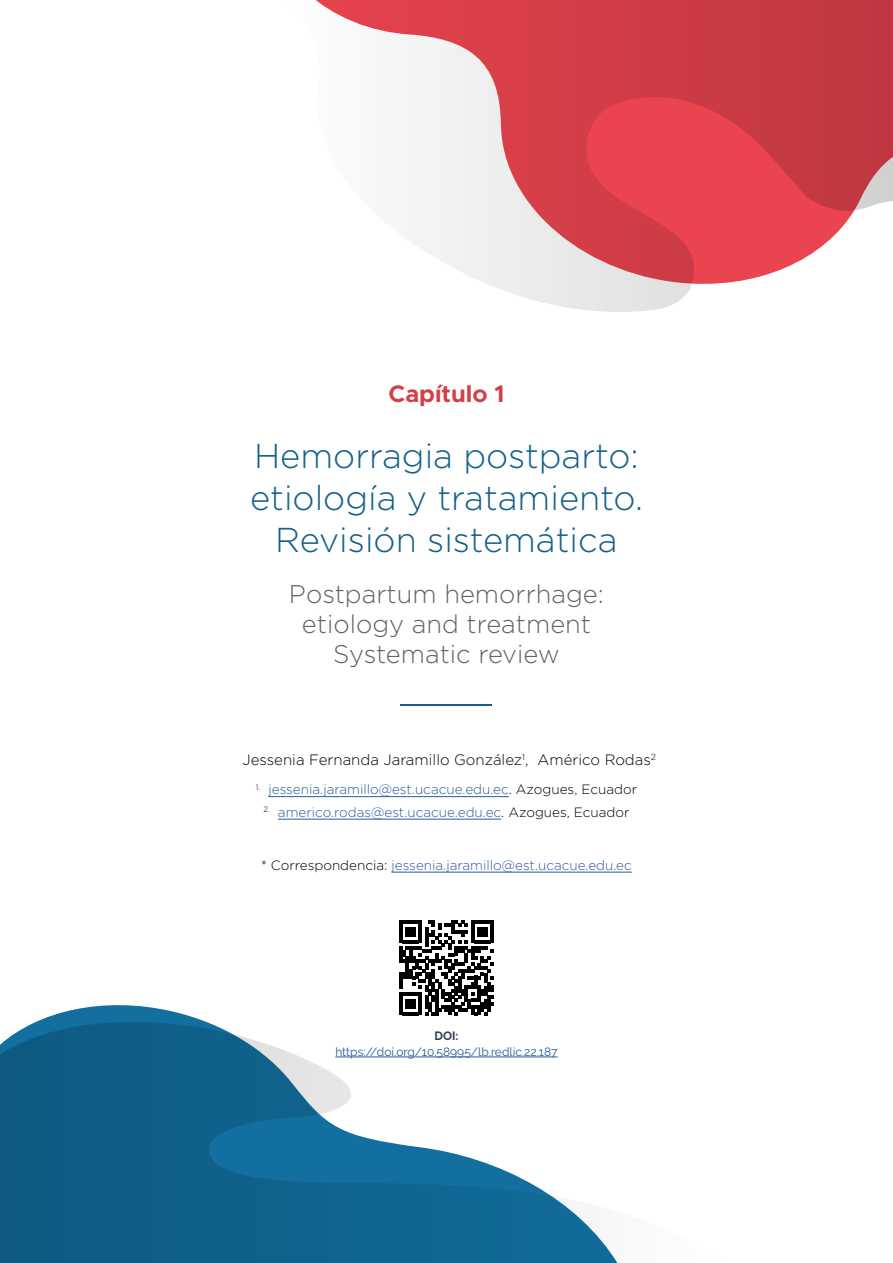
<style>
.page{position:relative;width:893px;height:1263px;background:#fff}
.page>*{position:absolute;margin:0;border:0;box-sizing:border-box;transform-origin:0 0}
.t1{font:300 34.5px/42px "Gotham Pro";color:#136089;text-align:center}
.t2{font:300 25.5px/30px "Gotham Pro";color:#646363;text-align:center}
.t3{font:700 24px "Metropolis";color:#d23f48}
.t4{font:300 15px "Gotham Pro";color:#000}
.t5{font:300 13.5px "Gotham Pro";color:#275b9b}
.t6{font:12px "Raleway";color:#275b9b}
.t7{font:700 12px "Raleway";color:#303c4d}
.s1{color:#000}
</style>
<div class="page">
<svg style="left:36px;top:1005px;width:452px;height:17px"></svg>
<svg style="left:0;top:1022px;width:618px;height:241px"></svg>
<svg style="left:316px;top:0;width:577px;height:312px"></svg>
<hr style="left:401px;top:704px;width:91px;height:2px;background:#136089">
<hr style="left:268px;top:796px;width:241px;height:1px;background:#275b9b">
<hr style="left:278px;top:819px;width:223px;height:1px;background:#275b9b">
<hr style="left:391px;top:872px;width:241px;height:1px;background:#275b9b">
<hr style="left:335px;top:1057px;width:223px;height:1px;background:#275b9b">
<svg style="left:399px;top:920px;width:95px;height:95px"></svg>
<h3 class="t3" style="left:389px;top:378px;width:117px">Capítulo 1</h3>
<h1 class="t1" style="left:250px;top:435px;width:394px">Hemorragia postparto: etiología y tratamiento.<br>Revisión sistemática</h1>
<h2 class="t2" style="left:289px;top:579px;width:316px">Postpartum hemorrhage: etiology and treatment<br>Systematic review</h2>
<p class="t4" style="left:243px;top:751px;width:415px">Jessenia Fernanda Jaramillo González<sup>1</sup>, Américo Rodas<sup>2</sup></p>
<p class="t5" style="left:256px;top:782px;width:383px"><sup>1.</sup> jessenia.jaramillo@est.ucacue.edu.ec<span class="s1">. Azogues, Ecuador</span></p>
<p class="t5" style="left:263px;top:805px;width:368px"><sup>2.</sup> americo.rodas@est.ucacue.edu.ec<span class="s1">. Azogues, Ecuador</span></p>
<p class="t5" style="left:261px;top:858px;width:372px"><span class="s1">* Correspondencia:</span> jessenia.jaramillo@est.ucacue.edu.ec</p>
<p class="t7" style="left:434px;top:1028px;width:26px">DOI:</p>
<p class="t6" style="left:335px;top:1045px;width:224px">https://doi.org/10.58995/lb.redlic.22.187</p>
</div>
